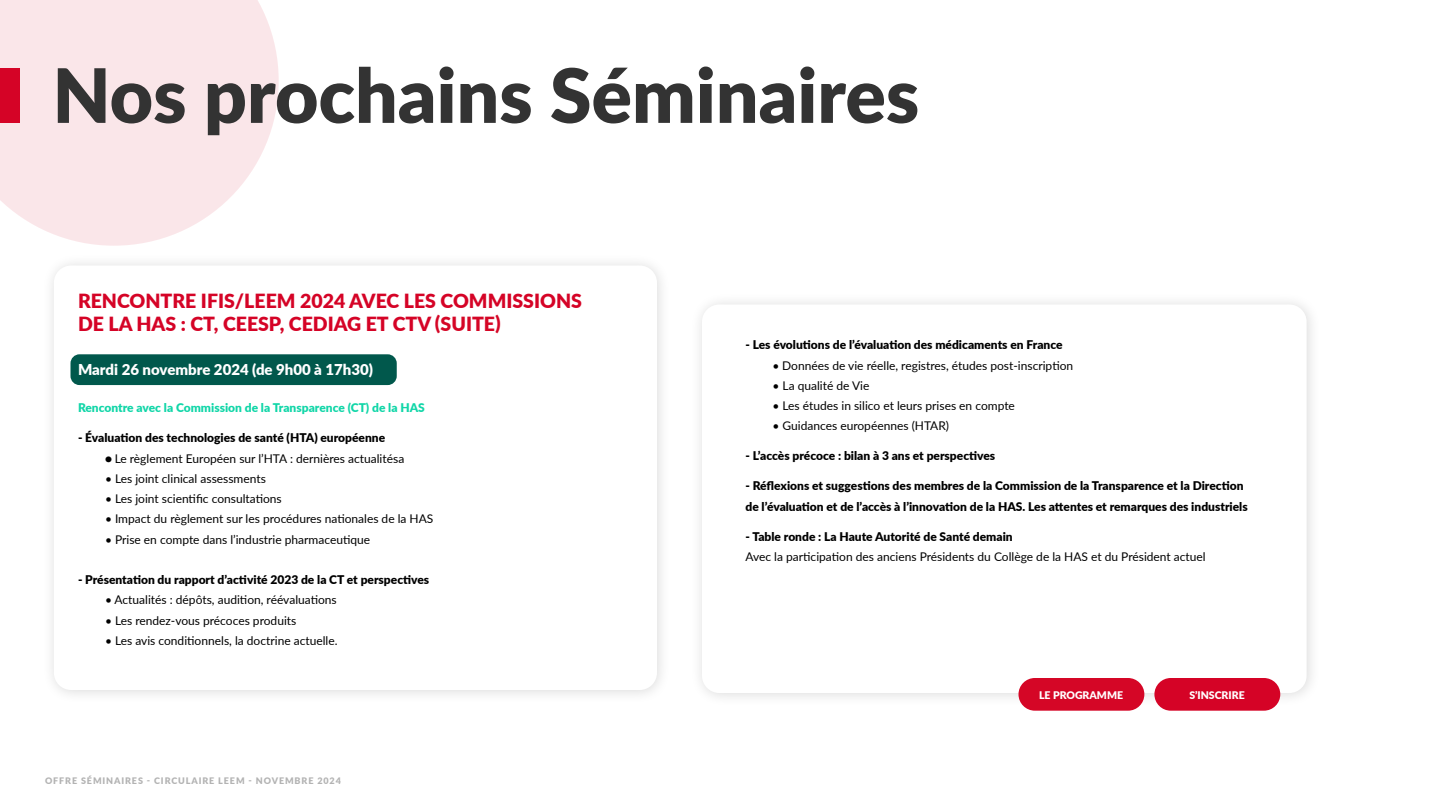
<style>
.page{position:relative;width:1440px;height:810px;background:#fff}
.page>*{position:absolute;margin:0;border:0;box-sizing:border-box;transform-origin:0 0}
.t1{font:900 75px "Lato";color:#333}
.t2{font:900 19.5px/22.5px "Lato";color:#d50326}
.t3{font:900 15px "Lato";color:#fff}
.t4{font:12px "Lato";color:#000}
.t5{font:900 12px/20.2px "Lato";color:#000}
.t6{font:900 12px "Lato";color:#11d6a8}
.t7{font:900 10.5px "Lato";color:#fff}
.t8{font:900 9px "Lato";letter-spacing:.1em;color:#b3b3b3}
.s1{color:#d50626}
.s2{font-weight:900}
</style>
<div class="page">
<div style="left:41px;top:253px;width:631px;height:451px;background:#000;opacity:.15"></div>
<div style="left:54px;top:266px;width:603px;height:424px;background:#fff;border-radius:17px"></div>
<div style="left:690px;top:292px;width:631px;height:416px;background:#fafafa"></div>
<div style="left:702px;top:304px;width:605px;height:389px;background:#fff;border-radius:17px"></div>
<svg style="left:0;top:0;width:279px;height:246px;background:#fae9eb"></svg>
<div style="left:1018px;top:678px;width:126px;height:33px;background:#d50626;border-radius:16px"></div>
<div style="left:1154px;top:678px;width:126px;height:33px;background:#d50326;border-radius:16px"></div>
<div style="left:0;top:68px;width:20px;height:55px;background:#d50326"></div>
<div style="left:70px;top:354px;width:327px;height:31px;background:#01584c;border-radius:9px"></div>
<h1 class="t1" style="left:52px;top:39px;width:868px">Nos prochains Séminaires</h1>
<h2 class="t2" style="left:78px;top:289px;width:505px">RENCONTRE IFIS/LEEM 2024 AVEC LES COMMISSIONS<br>DE LA HAS : CT, CEESP, CEDIAG ET CTV <span class="s1">(SUITE)</span></h2>
<p class="t3" style="left:78px;top:359px;width:297px">Mardi 26 novembre 2024 (de 9h00 à 17h30)</p>
<p class="t6" style="left:78px;top:399px;width:348px">Rencontre avec la Commission de la Transparence (CT) de la HAS</p>
<p class="t5" style="left:78px;top:427px;width:309px">- Évaluation des technologies de santé (HTA) européenne</p>
<p class="t4" style="left:105px;top:450px;width:301px"><span class="s2">•</span> Le règlement Européen sur l’HTA : dernières actualitésa</p>
<p class="t4" style="left:105px;top:470px;width:162px">• Les joint clinical assessments</p>
<p class="t4" style="left:105px;top:490px;width:178px">• Les joint scientific consultations</p>
<p class="t4" style="left:105px;top:511px;width:330px">• Impact du règlement sur les procédures nationales de la HAS</p>
<p class="t4" style="left:105px;top:531px;width:267px">• Prise en compte dans l’industrie pharmaceutique</p>
<p class="t5" style="left:78px;top:569px;width:353px">- Présentation du rapport d’activité 2023 de la CT et perspectives</p>
<p class="t4" style="left:105px;top:592px;width:233px">• Actualités : dépôts, audition, réévaluations</p>
<p class="t4" style="left:105px;top:612px;width:193px">• Les rendez-vous précoces produits</p>
<p class="t4" style="left:105px;top:632px;width:234px">• Les avis conditionnels, la doctrine actuelle.</p>
<p class="t8" style="left:45px;top:774px;width:297px">OFFRE SÉMINAIRES - CIRCULAIRE LEEM - NOVEMBRE 2024</p>
<p class="t5" style="left:746px;top:334px;width:319px">- Les évolutions de l’évaluation des médicaments en France</p>
<p class="t4" style="left:772px;top:357px;width:302px">• Données de vie réelle, registres, études post-inscription</p>
<p class="t4" style="left:772px;top:377px;width:99px">• La qualité de Vie</p>
<p class="t4" style="left:772px;top:397px;width:244px">• Les études in silico et leurs prises en compte</p>
<p class="t4" style="left:772px;top:417px;width:178px">• Guidances européennes (HTAR)</p>
<p class="t5" style="left:746px;top:445px;width:251px">- L’accès précoce : bilan à 3 ans et perspectives</p>
<p class="t5" style="left:746px;top:475px;width:504px">- Réflexions et suggestions des membres de la Commission de la Transparence et la Direction de l’évaluation et de l’accès à l’innovation de la HAS. Les attentes et remarques des industriels</p>
<p class="t5" style="left:746px;top:526px;width:269px">- Table ronde : La Haute Autorité de Santé demain</p>
<p class="t4" style="left:746px;top:548px;width:462px">Avec la participation des anciens Présidents du Collège de la HAS et du Président actuel</p>
<p class="t7" style="left:1039px;top:687px;width:86px">LE PROGRAMME</p>
<p class="t7" style="left:1189px;top:687px;width:57px">S’INSCRIRE</p>
</div>
